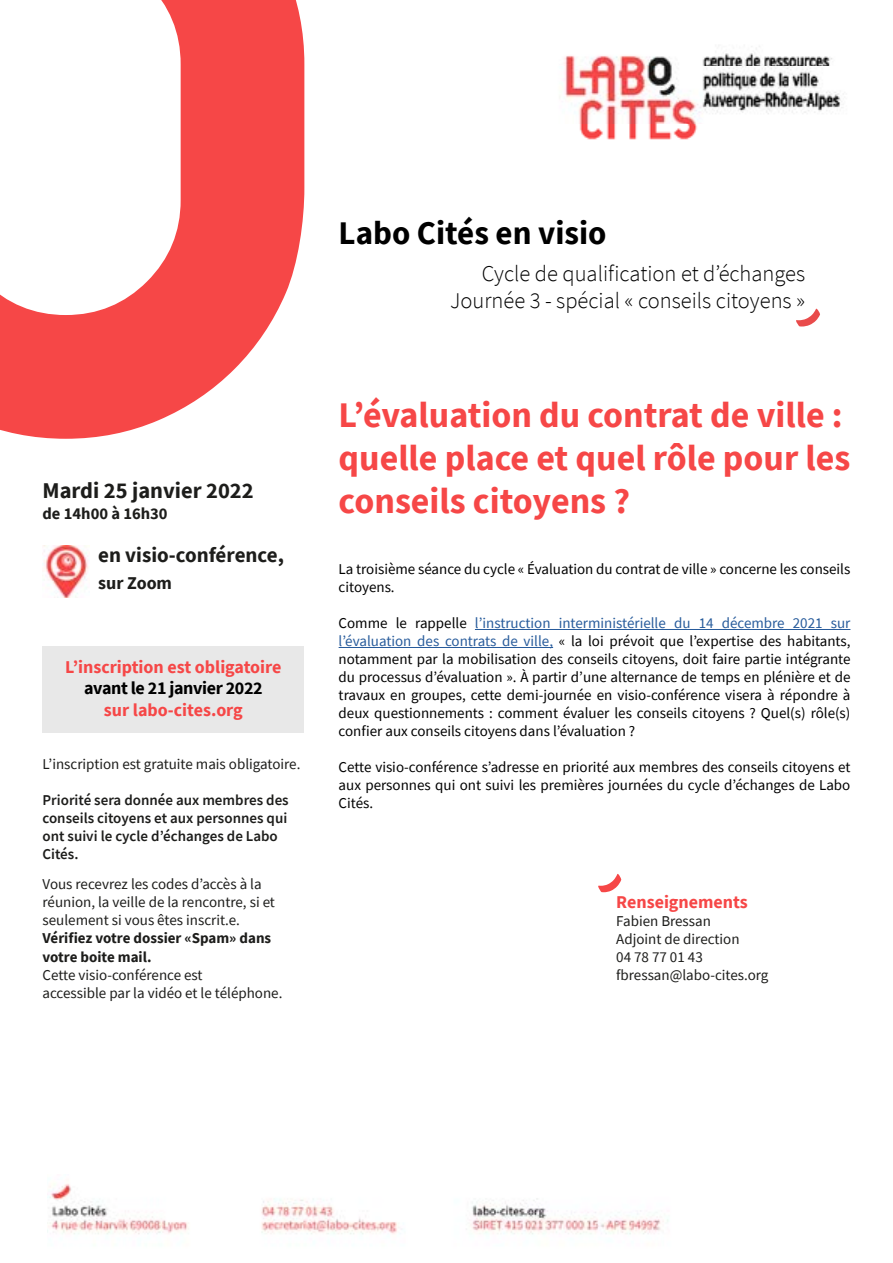
<style>
.page{position:relative;width:893px;height:1263px;background:#fff}
.page>*{position:absolute;margin:0;border:0;box-sizing:border-box;transform-origin:0 0}
.Titre_1___rouge{font:700 36px/43.2px "Source Sans Pro";color:#f64747}
.t1{font:700 33px "Source Sans Pro";color:#000}
.Type_de_rencontre{font:300 22.5px "Source Sans Pro";color:#000}
.Date_et_Lieu{font:700 22.5px "Source Sans Pro";color:#1d1d1b}
.Date_et_Lieu-2{font:700 21px "Source Sans Pro";color:#1d1d1b}
.Titre_4___rouge{font:700 18px "Source Sans Pro";color:#f64747}
.t2{font:700 18px/21.6px "Source Sans Pro";letter-spacing:-.02em;color:#000;text-align:center}
.Date_et_Lieu-3{font:700 18px "Source Sans Pro";color:#1d1d1b}
.Date_et_Lieu-4{font:700 16.5px "Source Sans Pro";color:#1d1d1b}
.Texte_courant{font:15px/18px "Source Sans Pro";color:#000;text-align:justify}
.Infos_techniques{font:15px/18px "Source Sans Pro";color:#1d1d1b}
.Infos_techniques-2{font:600 15px/18px "Source Sans Pro";color:#1d1d1b}
.s1{color:#f64747}
.s2{font-weight:700}
.s3{color:#275b9b}
</style>
<div class="page">
<svg style="left:0;top:0;width:304px;height:439px;fill:#f64747"></svg>
<hr style="left:475px;top:629px;width:375px;height:1px;background:#275b9b">
<hr style="left:339px;top:647px;width:214px;height:1px;background:#275b9b">
<svg style="left:796px;top:309px;width:24px;height:17px"></svg>
<img style="left:561px;top:46px;width:282px;height:94px">
<div style="left:43px;top:646px;width:261px;height:86px;background:#e8e8e8"></div>
<img style="left:47px;top:1183px;width:622px;height:52px">
<svg style="left:598px;top:874px;width:23px;height:18px"></svg>
<img style="left:43px;top:545px;width:46px;height:53px">
<p class="Date_et_Lieu" style="left:43px;top:476px;width:213px">Mardi 25 janvier 2022</p>
<p class="Date_et_Lieu-4" style="left:43px;top:503px;width:127px">de 14h00 à 16h30</p>
<p class="Date_et_Lieu-2" style="left:98px;top:540px;width:187px">en visio-conférence,</p>
<p class="Date_et_Lieu-3" style="left:98px;top:570px;width:75px">sur Zoom</p>
<p class="Titre_4___rouge" style="left:65px;top:654px;width:218px">L’inscription est obligatoire</p>
<p class="t2" style="left:84px;top:677px;width:180px">avant le 21 janvier 2022 <span class="s1">sur labo-cites.org</span></p>
<p class="Infos_techniques" style="left:43px;top:755px;width:259px">L’inscription est gratuite mais obligatoire.</p>
<p class="Infos_techniques-2" style="left:43px;top:790px;width:248px">Priorité sera donnée aux membres des conseils citoyens et aux personnes qui ont suivi le cycle d’échanges de Labo<br>Cités.</p>
<p class="Infos_techniques" style="left:43px;top:875px;width:234px">Vous recevrez les codes d’accès à la réunion, la veille de la rencontre, si et seulement si vous êtes inscrit.e.<br><span class="s2">Vérifiez votre dossier «Spam» dans votre boite mail.</span></p>
<p class="Infos_techniques" style="left:43px;top:965px;width:241px">Cette visio-conférence est<br>accessible par la vidéo et le téléphone.</p>
<p class="t1" style="left:339px;top:211px;width:269px">Labo Cités en visio</p>
<p class="Type_de_rencontre" style="left:482px;top:260px;width:325px">Cycle de qualification et d’échanges</p>
<p class="Type_de_rencontre" style="left:450px;top:287px;width:357px">Journée 3 - spécial « conseils citoyens »</p>
<p class="Titre_1___rouge" style="left:339px;top:393px;width:513px">L’évaluation du contrat de ville : quelle place et quel rôle pour les conseils citoyens ?</p>
<p class="Texte_courant" style="left:339px;top:560px;width:513px">La troisième séance du cycle « Évaluation du contrat de ville » concerne les conseils citoyens.</p>
<p class="Texte_courant" style="left:339px;top:614px;width:513px">Comme le rappelle <span class="s3">l’instruction interministérielle du 14 décembre 2021 sur l’évaluation des contrats de ville,</span> « la loi prévoit que l’expertise des habitants, notamment par la mobilisation des conseils citoyens, doit faire partie intégrante du processus d’évaluation ». À partir d’une alternance de temps en plénière et de travaux en groupes, cette demi-journée en visio-conférence visera à répondre à deux questionnements : comment évaluer les conseils citoyens ? Quel(s) rôle(s) confier aux conseils citoyens dans l’évaluation ?</p>
<p class="Texte_courant" style="left:339px;top:758px;width:513px">Cette visio-conférence s’adresse en priorité aux membres des conseils citoyens et aux personnes qui ont suivi les premières journées du cycle d’échanges de Labo Cités.</p>
<p class="Titre_4___rouge" style="left:616px;top:890px;width:133px">Renseignements</p>
<p class="Infos_techniques" style="left:616px;top:912px;width:96px">Fabien Bressan</p>
<p class="Infos_techniques" style="left:616px;top:930px;width:125px">Adjoint de direction</p>
<p class="Infos_techniques" style="left:616px;top:948px;width:88px">04 78 77 01 43</p>
<p class="Infos_techniques" style="left:616px;top:966px;width:154px">fbressan@labo-cites.org</p>
</div>
